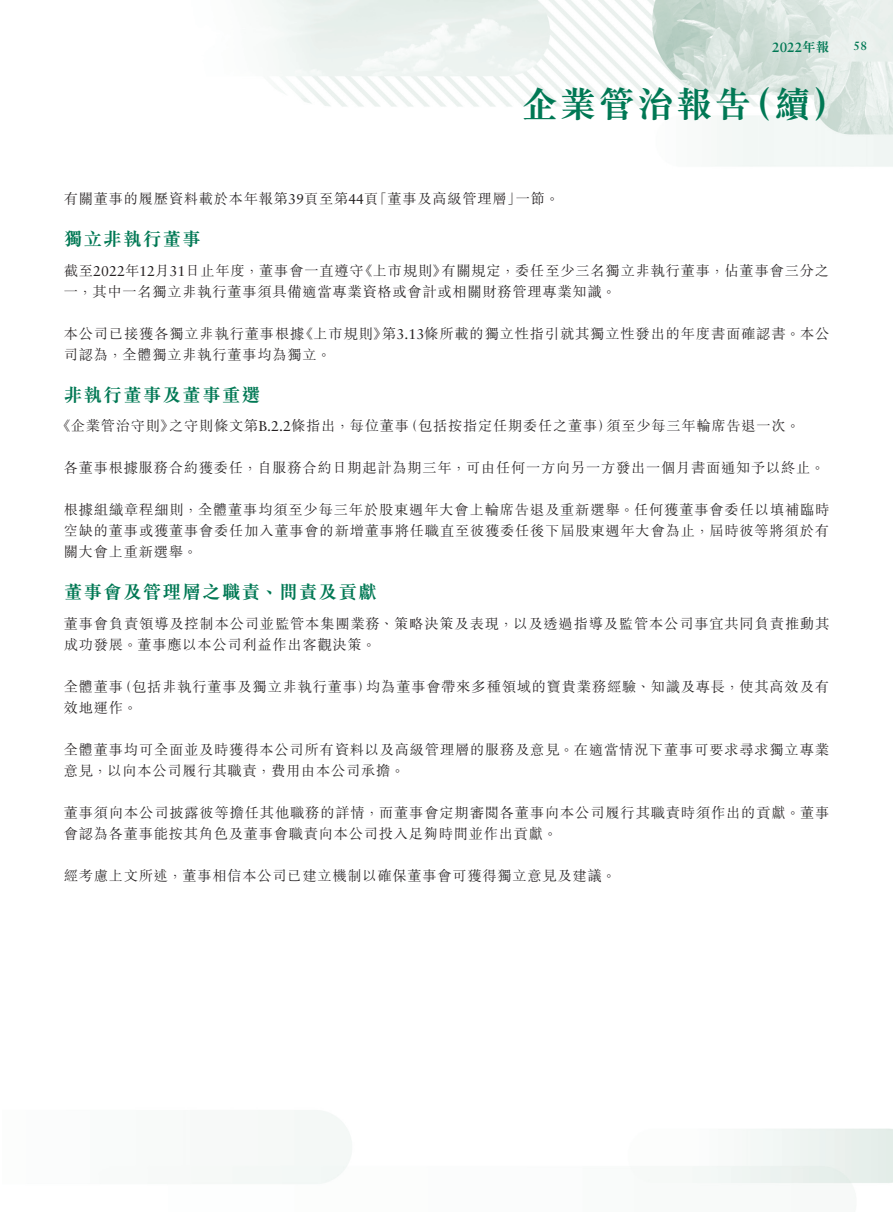
<style>
.page{position:relative;width:893px;height:1212px;background:#fff}
.page>*{position:absolute;margin:0;border:0;box-sizing:border-box;transform-origin:0 0}
.t1{font:700 36.75px "M Sung HK";letter-spacing:.05em;color:#007854}
.t2{font:700 18.75px "M Sung HK";letter-spacing:.055em;color:#007854}
.t3{font:300 14.25px/21px "M Sung HK";letter-spacing:.055em;color:#231f20}
.t4{font:700 13.5px "Sabon LT Std";color:#007854}
.t5{font:700 12px "Sabon LT Std";color:#007854}
.s1{font-family:"M Sung HK"}
.s2{font-family:"Sabon LT Std";font-weight:400}
</style>
<div class="page">
<img style="left:232px;top:0;width:661px;height:1184px">
<h1 class="t1" style="left:521px;top:86px;width:231px">企業管治報告</h1>
<p class="t4" style="left:772px;top:39px;width:59px">2022<span class="s1">年報</span></p>
<h1 class="t1" style="left:737px;top:86px;width:112px">（續(</h1>
<p class="t5" style="left:854px;top:39px;width:15px">58</p>
<p class="t3" style="left:516px;top:187px;width:45px">一節。</p>
<p class="t3" style="left:64px;top:187px;width:316px">有關董事的履歷資料載於本年報第<span class="s2">39</span>頁至第<span class="s2">44</span>頁</p>
<h2 class="t2" style="left:64px;top:230px;width:139px">獨立非執行董事</h2>
<p class="t3" style="left:373px;top:187px;width:149px">「董事及高級管理層」</p>
<p class="t3" style="left:441px;top:259px;width:389px">有關規定，委任至少三名獨立非執行董事，佔董事會三分之</p>
<p class="t3" style="left:64px;top:259px;width:554px">截至<span class="s2">2022</span>年<span class="s2">12</span>月<span class="s2">31</span>日止年度，董事會一直遵守<br>一，其中一名獨立非執行董事須具備適當專業資格或會計或相關財務管理專業知識。</p>
<p class="t3" style="left:382px;top:322px;width:449px">第<span class="s2">3.13</span>條所載的獨立性指引就其獨立性發出的年度書面確認書。本公</p>
<p class="t3" style="left:359px;top:259px;width:90px">《上市規則》</p>
<p class="t3" style="left:64px;top:322px;width:269px">本公司已接獲各獨立非執行董事根據<br>司認為，全體獨立非執行董事均為獨立。</p>
<h2 class="t2" style="left:64px;top:385px;width:198px">非執行董事及董事重選</h2>
<p class="t3" style="left:299px;top:322px;width:90px">《上市規則》</p>
<p class="t3" style="left:169px;top:414px;width:241px">之守則條文第<span class="s2">B.2.2</span>條指出，每位董事</p>
<p class="t3" style="left:57px;top:414px;width:119px">《企業管治守則》</p>
<p class="t3" style="left:64px;top:456px;width:762px">各董事根據服務合約獲委任，自服務合約日期起計為期三年，可由任何一方向另一方發出一個月書面通知予以終止。</p>
<p class="t3" style="left:64px;top:498px;width:767px;text-align:justify">根據組織章程細則，全體董事均須至少每三年於股東週年大會上輪席告退及重新選舉。任何獲董事會委任以填補臨時空缺的董事或獲董事會委任加入董事會的新增董事將任職直至彼獲委任後下屆股東週年大會為止，屆時彼等將須於有關大會上重新選舉。</p>
<h2 class="t2" style="left:64px;top:583px;width:315px">董事會及管理層之職責、問責及貢獻</h2>
<p class="t3" style="left:64px;top:612px;width:767px">董事會負責領導及控制本公司並監管本集團業務、策略決策及表現，以及透過指導及監管本公司事宜共同負責推動其成功發展。董事應以本公司利益作出客觀決策。</p>
<p class="t3" style="left:366px;top:675px;width:464px">均為董事會帶來多種領域的寶貴業務經驗、知識及專長，使其高效及有</p>
<p class="t3" style="left:606px;top:414px;width:195px">須至少每三年輪席告退一次。</p>
<p class="t3" style="left:404px;top:414px;width:209px">（包括按指定任期委任之董事）</p>
<p class="t3" style="left:64px;top:675px;width:75px">全體董事效地運作。</p>
<p class="t3" style="left:64px;top:738px;width:767px">全體董事均可全面並及時獲得本公司所有資料以及高級管理層的服務及意見。在適當情況下董事可要求尋求獨立專業意見，以向本公司履行其職責，費用由本公司承擔。</p>
<p class="t3" style="left:64px;top:801px;width:767px">董事須向本公司披露彼等擔任其他職務的詳情，而董事會定期審閱各董事向本公司履行其職責時須作出的貢獻。董事會認為各董事能按其角色及董事會職責向本公司投入足夠時間並作出貢獻。</p>
<p class="t3" style="left:64px;top:864px;width:554px">經考慮上文所述，董事相信本公司已建立機制以確保董事會可獲得獨立意見及建議。</p>
<p class="t3" style="left:118px;top:675px;width:255px">（包括非執行董事及獨立非執行董事）</p>
</div>
